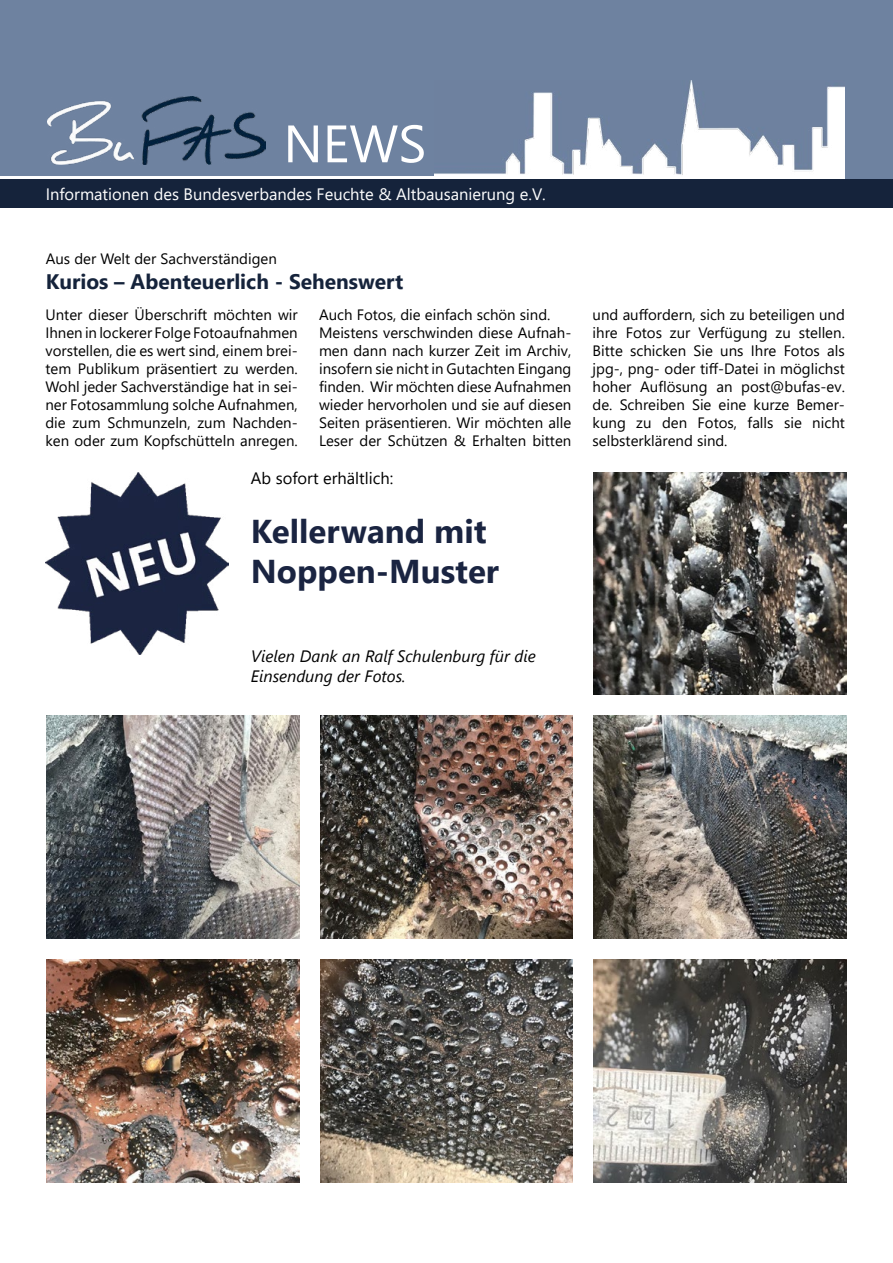
<style>
.page{position:relative;width:893px;height:1263px;background:#fff}
.page>*{position:absolute;margin:0;border:0;box-sizing:border-box;transform-origin:0 0}
.t1{font:52.5px "Segoe UI";color:#fff}
.t2{font:700 33px/39.6px "Segoe UI";color:#1a2441}
.t3{font:700 21px "Segoe UI";color:#15233b}
.t4{font:16.5px "Segoe UI";color:#fff}
.t5{font:italic 16.5px/19.8px "Segoe UI";color:#000}
.t6{font:16.5px "Segoe UI";color:#000}
.t7{font:15px/18px "Segoe UI";color:#000;text-align:justify}
</style>
<div class="page">
<img style="left:418px;top:79px;width:427px;height:101px">
<div style="left:0;top:0;width:893px;height:79px;background:#6e82a0"></div>
<div style="left:845px;top:54px;width:48px;height:130px;background:#6e82a0"></div>
<div style="left:0;top:34px;width:434px;height:142px;background:#6e82a0"></div>
<img style="left:47px;top:96px;width:219px;height:68px">
<div style="left:0;top:180px;width:893px;height:28px;background:#15233b"></div>
<img style="left:47px;top:716px;width:252px;height:222px">
<img style="left:594px;top:472px;width:252px;height:222px">
<img style="left:594px;top:716px;width:252px;height:222px">
<img style="left:47px;top:960px;width:252px;height:222px">
<img style="left:320px;top:716px;width:253px;height:222px">
<img style="left:594px;top:960px;width:252px;height:222px">
<img style="left:320px;top:960px;width:253px;height:222px">
<img style="left:45px;top:472px;width:183px;height:183px">
<h1 class="t1" style="left:283px;top:94px;width:144px">NEWS</h1>
<p class="t4" style="left:46px;top:179px;width:502px">Informationen des Bundesverbandes Feuchte &amp; Altbausanierung e.V.</p>
<p class="t7" style="left:46px;top:248px;width:233px">Aus der Welt der Sachverständigen</p>
<h3 class="t3" style="left:46px;top:262px;width:359px">Kurios – Abenteuerlich - Sehenswert</h3>
<p class="t7" style="left:45px;top:304px;width:254px">Unter dieser Überschrift möchten wir Ihnen in lockerer Folge Fotoaufnahmen vorstellen, die es wert sind, einem brei&shy;tem Publikum präsentiert zu werden.<br>Wohl jeder Sachverständige hat in sei&shy;ner Fotosammlung solche Aufnahmen, die zum Schmunzeln, zum Nachden&shy;ken oder zum Kopfschütteln anregen.</p>
<p class="t7" style="left:319px;top:304px;width:254px;text-align:left">Auch Fotos, die einfach schön sind.<br>Meistens verschwinden diese Aufnah&shy;men dann nach kurzer Zeit im Archiv, insofern sie nicht in Gutachten Eingang finden. Wir möchten diese Aufnahmen wieder hervorholen und sie auf diesen Seiten präsentieren. Wir möchten alle Leser der Schützen &amp; Erhalten bitten</p>
<p class="t7" style="left:593px;top:304px;width:254px">und auffordern, sich zu beteiligen und ihre Fotos zur Verfügung zu stellen.<br>Bitte schicken Sie uns Ihre Fotos als jpg-, png- oder tiff-Datei in möglichst hoher Auflösung an post@bufas-ev. de. Schreiben Sie eine kurze Bemer&shy;kung zu den Fotos, falls sie nicht selbsterklärend sind.</p>
<p class="t6" style="left:251px;top:463px;width:144px">Ab sofort erhältlich:</p>
<h2 class="t2" style="left:251px;top:509px;width:250px">Kellerwand mit<br>Noppen-Muster</h2>
<p class="t5" style="left:251px;top:644px;width:286px">Vielen Dank an Ralf Schulenburg für die<br>Einsendung der Fotos.</p>
</div>
